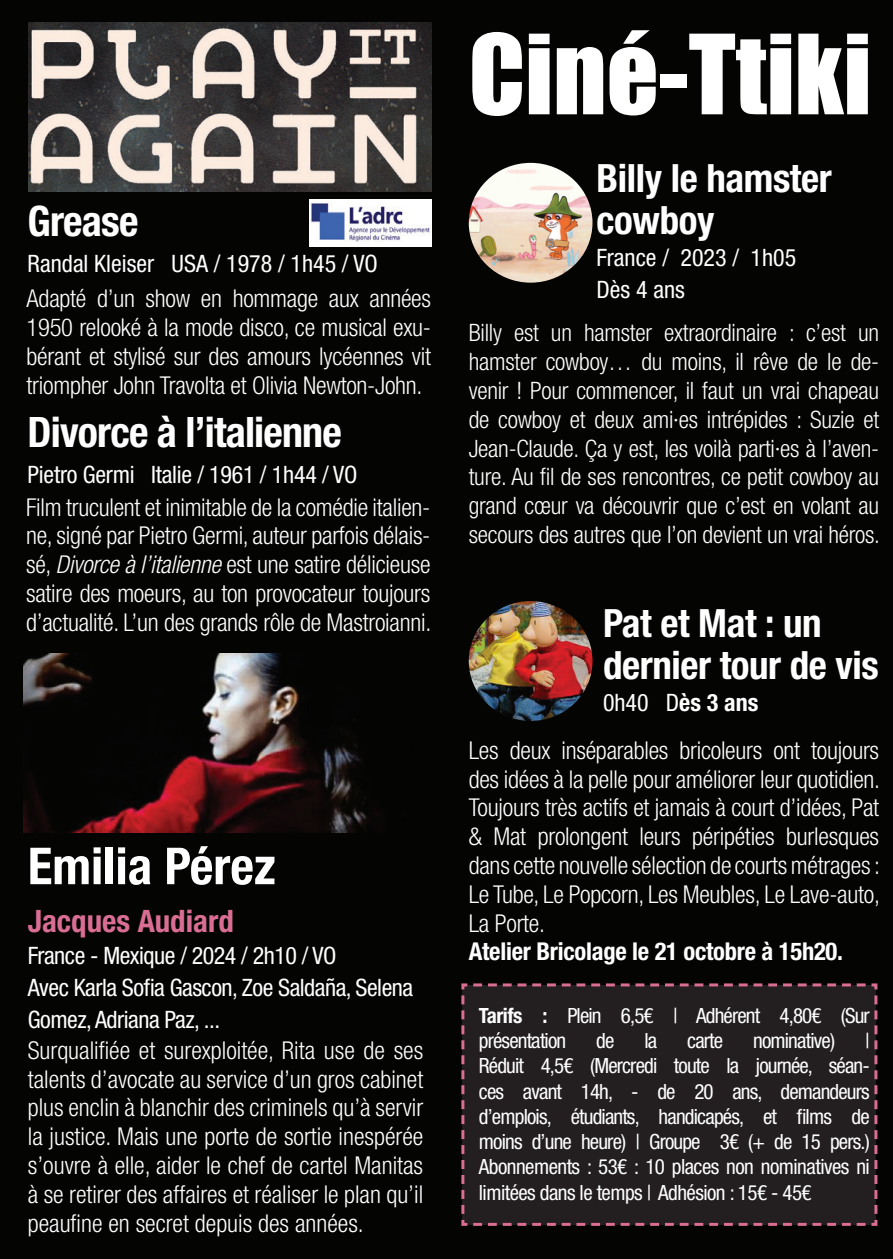
<style>
.page{position:relative;width:893px;height:1259px;background:#040503}
.page>*{position:absolute;margin:0;border:0;box-sizing:border-box;transform-origin:0 0}
.t1{font:102px "Impact";color:#fff}
.t2{font:700 condensed 51px "Helvetica Neue LT Std";color:#fff}
.t3{font:700 condensed 42px "Helvetica Neue LT Std";letter-spacing:-.02em;color:#fff}
.t4{font:700 condensed 39px/42px "Helvetica Neue LT Std";letter-spacing:-.01em;color:#fff}
.t5{font:700 condensed 30.9px "Helvetica Neue LT Std";color:#da6d94}
.t6{font:300 condensed 24.6px/28.8px "Helvetica Neue LT Std";letter-spacing:-.01em;color:#fff;text-align:justify}
.t7{font:700 condensed 24.6px "Helvetica Neue LT Std";letter-spacing:-.01em;color:#fff}
.t8{font:300 condensed 24px/28.8px "Helvetica Neue LT Std";letter-spacing:-.01em;color:#fff;text-align:justify}
.t9{font:condensed 24px/31.8px "Helvetica Neue LT Std";letter-spacing:-.02em;color:#fff}
.t10{font:condensed 24px/31.8px "Helvetica Neue LT Std";color:#fff}
.t11{font:700 condensed 24px "Helvetica Neue LT Std";color:#fff}
.t12{font:condensed 21px/25.2px "Helvetica Neue LT Std";letter-spacing:-.03em;color:#fff}
.s1{font-style:italic}
.s2{font-weight:400}
.s3{font-weight:700}
</style>
<div class="page">
<img style="left:28px;top:22px;width:403px;height:170px">
<img style="left:309px;top:199px;width:122px;height:47px">
<img style="left:469px;top:163px;width:123px;height:120px">
<img style="left:469px;top:601px;width:123px;height:120px">
<div style="left:460px;top:982px;width:419px;height:245px;background:#231f20"></div>
<img style="left:24px;top:654px;width:407px;height:178px">
<h3 class="t3" style="left:28px;top:195px;width:112px">Grease</h3>
<p class="t10" style="left:28px;top:247px;width:352px">Randal Kleiser USA / 1978 / 1h45 / VO</p>
<p class="t6" style="left:27px;top:284px;width:406px">Adapté d’un show en hommage aux années 1950 relooké à la mode disco, ce musical exu&shy;bérant et stylisé sur des amours lycéennes vit triompher John Travolta et Olivia Newton-John.</p>
<h3 class="t3" style="left:28px;top:407px;width:316px">Divorce à l’italienne</h3>
<p class="t9" style="left:28px;top:459px;width:331px">Pietro Germi Italie / 1961 / 1h44 / VO</p>
<p class="t6" style="left:26px;top:492px;width:407px">Film truculent et inimitable de la comédie italien&shy;ne, signé par Pietro Germi, auteur parfois délais&shy;sé, <span class="s1">Divorce à l’italienne</span> est une satire délicieuse satire des moeurs, au ton provocateur toujours d’actualité. L’un des grands rôle de Mastroianni.</p>
<h2 class="t2" style="left:28px;top:835px;width:249px">Emilia Pérez</h2>
<p class="t5" style="left:28px;top:902px;width:207px">Jacques Audiard</p>
<p class="t9" style="left:28px;top:939px;width:387px">France - Mexique / 2024 / 2h10 / VO<br>Avec Karla Sofia Gascon, Zoe Saldaña, Selena<br>Gomez, Adriana Paz, ...</p>
<p class="t6" style="left:28px;top:1035px;width:397px">Surqualifiée et surexploitée, Rita use de ses talents d’avocate au service d’un gros cabinet plus enclin à blanchir des criminels qu’à servir la justice. Mais une porte de sortie inespérée s’ouvre à elle, aider le chef de cartel Manitas à se retirer des affaires et réaliser le plan qu’il peaufine en secret depuis des années.</p>
<h1 class="t1" style="left:469px;top:-5px;width:404px">Ciné-Ttiki</h1>
<h3 class="t4" style="left:597px;top:157px;width:237px">Billy le hamster cowboy</h3>
<p class="t10" style="left:597px;top:242px;width:201px">France / 2023 / 1h05<br>Dès 4 ans</p>
<p class="t8" style="left:469px;top:318px;width:413px">Billy est un hamster extraordinaire : c’est un hamster cowboy… du moins, il rêve de le de&shy;venir ! Pour commencer, il faut un vrai chapeau de cowboy et deux ami·es intrépides : Suzie et Jean-Claude. Ça y est, les voilà parti·es à l’aven&shy;ture. Au fil de ses rencontres, ce petit cowboy au grand cœur va découvrir que c’est en volant au secours des autres que l’on devient un vrai héros.</p>
<h3 class="t4" style="left:603px;top:601px;width:277px">Pat et Mat : un dernier tour de vis</h3>
<p class="t11" style="left:603px;top:687px;width:157px"><span class="s2">0h40 D</span>ès 3 ans</p>
<p class="t6" style="left:469px;top:735px;width:413px">Les deux inséparables bricoleurs ont toujours des idées à la pelle pour améliorer leur quotidien.<br>Toujours très actifs et jamais à court d’idées, Pat &amp; Mat prolongent leurs péripéties burlesques dans cette nouvelle sélection de courts métrages :<br>Le Tube, Le Popcorn, Les Meubles, Le Lave-auto, La Porte.</p>
<p class="t7" style="left:469px;top:936px;width:376px">Atelier Bricolage le 21 octobre à 15h20.</p>
<p class="t12" style="left:479px;top:1003px;width:392px"><span class="s3">Tarifs :</span> Plein 6,5€ | Adhérent 4,80€ (Sur présentation</p>
<p class="t12" style="left:479px;top:1028px;width:392px;text-align:justify;text-indent:386px">| Réduit 4,5€ (Mercredi toute la journée, séan&shy;ces avant 14h, - de 20 ans, demandeurs d’emplois, étudiants, handicapés, et films de moins d’une heure) | Groupe 3€ (+ de 15 pers.)<br>Abonnements : 53€ : 10 places non nominatives ni limitées dans le temps | Adhésion : 15€ - 45€</p>
<p class="t12" style="left:596px;top:1028px;width:20px">de</p>
<p class="t12" style="left:644px;top:1028px;width:14px">la</p>
<p class="t12" style="left:687px;top:1028px;width:37px">carte</p>
<p class="t12" style="left:753px;top:1028px;width:83px">nominative)</p>
</div>
